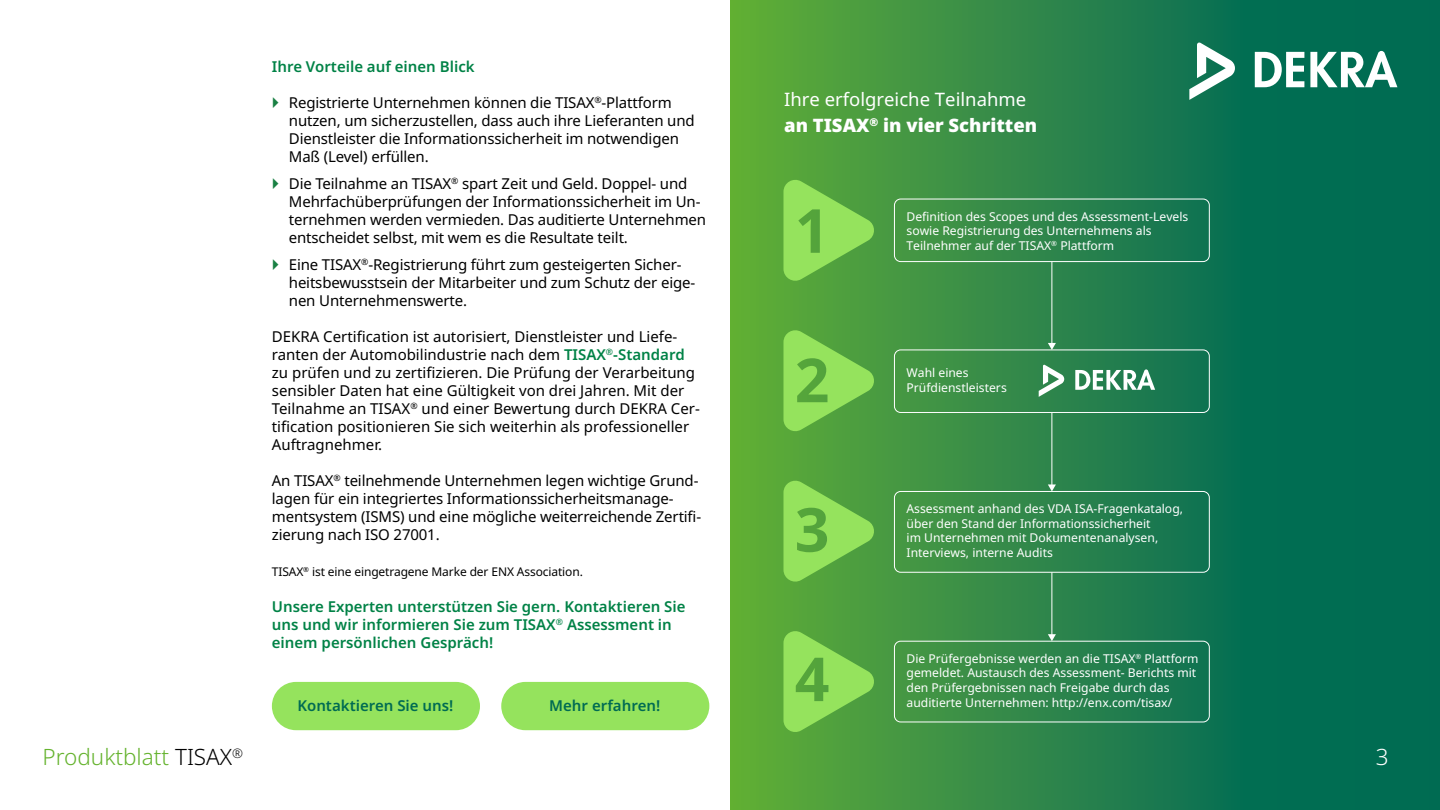
<style>
.page{position:relative;width:1440px;height:810px;background:#fff}
.page>*{position:absolute;margin:0;border:0;box-sizing:border-box;transform-origin:0 0}
.t1{font:300 22.5px "Noto Sans";color:#65b32e}
.t2{font:300 22.5px "Noto Sans";color:#fff}
.t3{font:18.52px/26.2px "Noto Sans";color:#fff}
.t4{font:15px/18px "Noto Sans";letter-spacing:-.01em;color:#000}
.t5{font:600 15px/18px "Noto Sans";color:#008246}
.t6{font:600 15px "Noto Sans";color:#006b52}
.t7{font:300 13.12px "Noto Sans";color:#000}
.t8{font:12.15px/14.5px "Noto Sans";color:#fff}
.t9{font:12px "Noto Sans";letter-spacing:-.01em;color:#000}
.s1{font-weight:600;color:#008246}
.s2{font-weight:900}
.s3{color:#000}
</style>
<div class="page">
<div style="left:731px;top:0;width:709px;height:810px;background:linear-gradient(to right,#60a93b,#006059)"></div>
<div style="left:894px;top:199px;width:316px;height:63px;border:1px solid #fff;border-radius:6px"></div>
<div style="left:894px;top:350px;width:316px;height:63px;border:1px solid #fff;border-radius:6px"></div>
<div style="left:894px;top:491px;width:316px;height:82px;border:1px solid #fff;border-radius:6px"></div>
<div style="left:894px;top:641px;width:316px;height:81px;border:1px solid #fff;border-radius:6px"></div>
<svg style="left:783px;top:177px;width:93px;height:107px;background:#74c34e"></svg>
<svg style="left:783px;top:327px;width:93px;height:107px;background:#72c24d"></svg>
<svg style="left:783px;top:478px;width:93px;height:107px;background:#72c14d"></svg>
<svg style="left:783px;top:628px;width:93px;height:107px;background:#72c14d"></svg>
<svg style="left:1075px;top:369px;width:80px;height:21px"></svg>
<svg style="left:1039px;top:365px;width:25px;height:32px"></svg>
<hr style="left:1051px;top:262px;width:1px;height:82px;background:#fff">
<svg style="left:1048px;top:343px;width:8px;height:7px"></svg>
<hr style="left:1051px;top:413px;width:1px;height:73px;background:#fff">
<svg style="left:1048px;top:484px;width:8px;height:7px"></svg>
<hr style="left:1051px;top:572px;width:1px;height:63px;background:#fff">
<svg style="left:1048px;top:634px;width:8px;height:7px"></svg>
<div style="left:272px;top:682px;width:208px;height:48px;background:#95e35d;border-radius:24px"></div>
<div style="left:501px;top:682px;width:208px;height:48px;background:#95e35d;border-radius:24px"></div>
<svg style="left:1255px;top:52px;width:49px;height:35px"></svg>
<svg style="left:1310px;top:51px;width:87px;height:36px"></svg>
<svg style="left:1189px;top:42px;width:46px;height:58px"></svg>
<p class="t5" style="left:272px;top:58px;width:204px">Ihre Vorteile auf einen Blick</p>
<p class="t4" style="left:289px;top:94px;width:407px">Registrierte Unternehmen können die TISAX<sup>®</sup>-Plattform nutzen, um sicherzustellen, dass auch ihre Lieferanten und Dienstleister die Informationssicherheit im notwendigen Maß (Level) erfüllen.</p>
<p class="t4" style="left:289px;top:175px;width:419px">Die Teilnahme an TISAX<sup>®</sup> spart Zeit und Geld. Doppel- und Mehrfachüberprüfungen der Informationssicherheit im Un&shy;ternehmen werden vermieden. Das auditierte Unternehmen entscheidet selbst, mit wem es die Resultate teilt.</p>
<p class="t4" style="left:289px;top:256px;width:408px">Eine TISAX<sup>®</sup>-Registrierung führt zum gesteigerten Sicher&shy;heitsbewusstsein der Mitarbeiter und zum Schutz der eige&shy;nen Unternehmenswerte.</p>
<p class="t4" style="left:272px;top:328px;width:429px">DEKRA Certification ist autorisiert, Dienstleister und Liefe&shy;ranten der Automobilindustrie nach dem <span class="s1">TISAX</span><sup>®</sup><span class="s1">-Standard </span>zu prüfen und zu zertifizieren. Die Prüfung der Verarbeitung sensibler Daten hat eine Gültigkeit von drei Jahren. Mit der Teilnahme an TISAX<sup>®</sup> und einer Bewertung durch DEKRA Cer&shy;tification positionieren Sie sich weiterhin als professioneller Auftragnehmer.</p>
<p class="t4" style="left:272px;top:472px;width:431px">An TISAX<sup>®</sup> teilnehmende Unternehmen legen wichtige Grund&shy;lagen für ein integriertes Informationssicherheitsmanage&shy;mentsystem (ISMS) und eine mögliche weiterreichende Zertifi&shy;zierung nach ISO 27001.</p>
<p class="t9" style="left:272px;top:565px;width:313px">TISAX<sup>®</sup> ist eine eingetragene Marke der ENX Association.</p>
<p class="t5" style="left:272px;top:598px;width:415px">Unsere Experten unterstützen Sie gern. Kontaktieren Sie uns und wir informieren Sie zum TISAX<sup>®</sup> Assessment in einem persönlichen Gespräch!</p>
<p class="t6" style="left:297px;top:697px;width:157px">Kontaktieren Sie uns!</p>
<p class="t6" style="left:549px;top:697px;width:112px">Mehr erfahren!</p>
<p class="t3" style="left:784px;top:87px;width:255px">Ihre erfolgreiche Teilnahme <span class="s2">an TISAX</span><sup>®</sup> <span class="s2">in vier Schritten</span></p>
<p class="t8" style="left:907px;top:209px;width:283px">Definition des Scopes und des Assessment-Levels sowie Registrierung des Unternehmens als<br>Teilnehmer auf der TISAX<sup>®</sup> Plattform</p>
<p class="t8" style="left:907px;top:366px;width:102px">Wahl eines<br>Prüfdienstleisters</p>
<p class="t8" style="left:907px;top:502px;width:278px">Assessment anhand des VDA ISA-Fragenkatalog, über den Stand der Informationssicherheit<br>im Unternehmen mit Dokumentenanalysen, Interviews, interne Audits</p>
<p class="t8" style="left:907px;top:651px;width:294px">Die Prüfergebnisse werden an die TISAX<sup>®</sup> Plattform gemeldet. Austausch des Assessment- Berichts mit den Prüfergebnissen nach Freigabe durch das auditierte Unternehmen: http://enx.com/tisax/</p>
<h1 class="t1" style="left:43px;top:744px;width:191px">Produktblatt <span class="s3">TISAX</span></h1>
<h1 class="t2" style="left:1376px;top:744px;width:14px">3</h1>
<p class="t7" style="left:232px;top:745px;width:12px">®</p>
</div>
